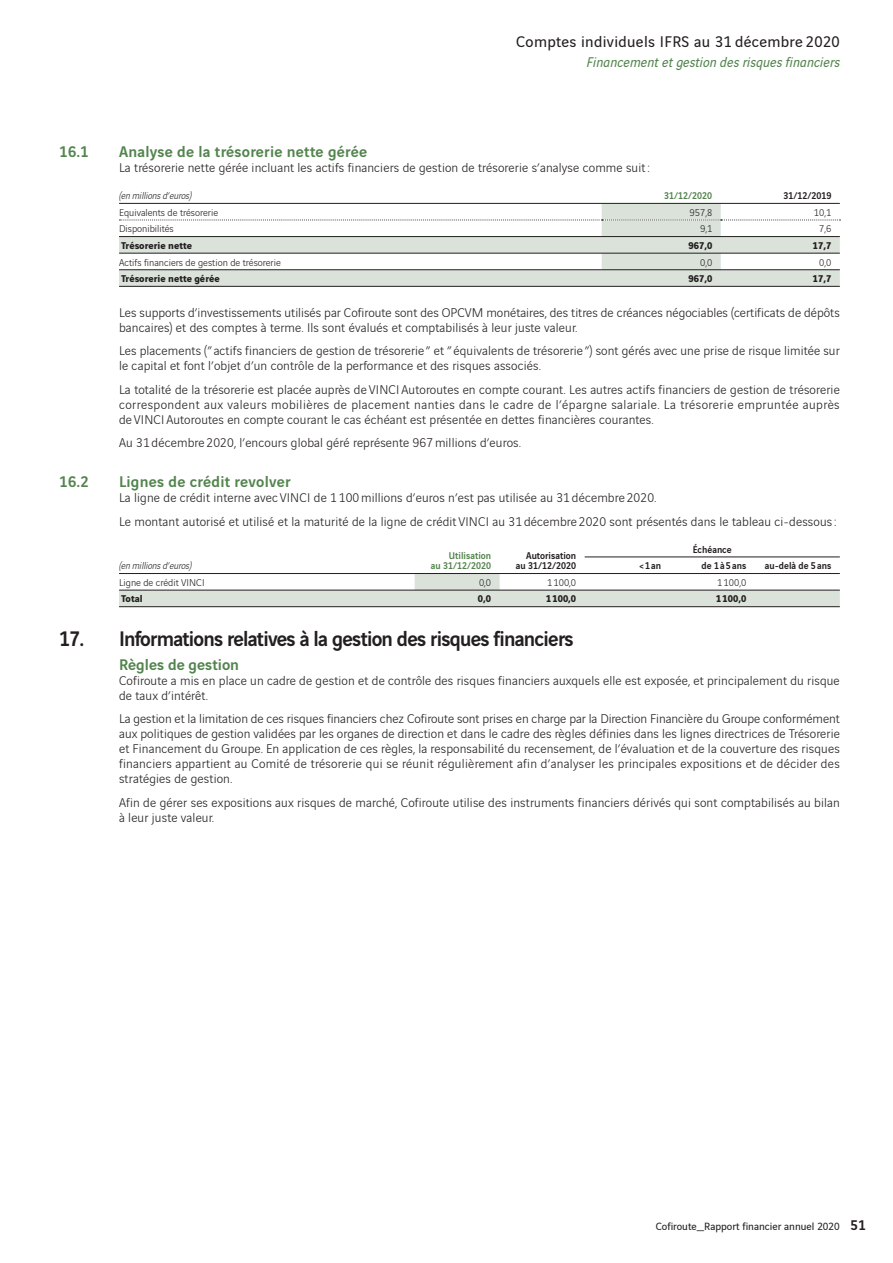
<style>
.page{position:relative;width:893px;height:1263px;background:#fff}
.page>*{position:absolute;margin:0;border:0;box-sizing:border-box;transform-origin:0 0}
.t1{font:500 22.5px "Vinci Sans";letter-spacing:-.035em;color:#231f20;scale:.95 1}
.t2{font:500 16.5px "Vinci Sans";letter-spacing:.015em;color:#53844d}
.t3{font:16.5px "Vinci Sans";letter-spacing:.02em;color:#231f20}
.t4{font:italic 15px "Vinci Sans";letter-spacing:.01em;color:#53844d}
.t5{font:300 13.5px/15px "Vinci Sans";letter-spacing:.01em;color:#231f20}
.t6{font:11.25px "Vinci Sans";color:#231f20}
.t7{font:300 10.5px "Vinci Sans";color:#231f20}
.t8{font:700 10.5px "Vinci Sans";color:#231f20}
.t9{font:500 10.5px/10.5px "Vinci Sans";color:#231f20;text-align:right;scale:.95 1}
.t10{font:italic 300 10.5px "Vinci Sans";color:#231f20}
.t11{font:500 10.5px/10.5px "Vinci Sans";color:#53844d;text-align:right;scale:.95 1}
.s1{font-weight:500;font-size:15px}
</style>
<div class="page">
<svg style="left:119px;top:204px;width:721px;height:82px;fill:#dae2da"></svg>
<hr style="left:119px;top:203px;width:721px;height:1px;background:#231f20">
<hr style="left:119px;top:236px;width:721px;height:1px;background:#231f20">
<hr style="left:119px;top:253px;width:721px;height:1px;background:#231f20">
<hr style="left:119px;top:269px;width:721px;height:1px;background:#231f20">
<hr style="left:119px;top:286px;width:721px;height:1px;background:#231f20">
<svg style="left:119px;top:220px;width:721px;height:1px"></svg>
<svg style="left:119px;top:574px;width:721px;height:32px"></svg>
<hr style="left:585px;top:557px;width:255px;height:1px;background:#231f20">
<hr style="left:119px;top:573px;width:721px;height:1px;background:#231f20">
<hr style="left:119px;top:590px;width:721px;height:1px;background:#231f20">
<hr style="left:119px;top:606px;width:721px;height:1px;background:#231f20">
<p class="t3" style="left:516px;top:35px;width:325px">Comptes individuels IFRS au 31 décembre 2020</p>
<p class="t4" style="left:586px;top:56px;width:255px">Financement et gestion des risques financiers</p>
<p class="t2" style="left:60px;top:146px;width:31px">16.1</p>
<p class="t2" style="left:119px;top:146px;width:250px">Analyse de la trésorerie nette gérée</p>
<p class="t5" style="left:119px;top:162px;width:532px">La trésorerie nette gérée incluant les actifs financiers de gestion de trésorerie s’analyse comme suit :</p>
<p class="t10" style="left:119px;top:192px;width:74px">(en millions d’euros)</p>
<p class="t11" style="left:664px;top:191px;width:52px">31/12/2020</p>
<p class="t9" style="left:783px;top:191px;width:52px">31/12/2019</p>
<p class="t7" style="left:119px;top:208px;width:101px">Equivalents de trésorerie</p>
<p class="t7" style="left:690px;top:208px;width:24px">957,8</p>
<p class="t7" style="left:814px;top:208px;width:19px">10,1</p>
<p class="t7" style="left:119px;top:225px;width:56px">Disponibilités</p>
<p class="t7" style="left:700px;top:225px;width:14px">9,1</p>
<p class="t7" style="left:819px;top:225px;width:14px">7,6</p>
<p class="t8" style="left:121px;top:241px;width:72px">Trésorerie nette</p>
<p class="t8" style="left:689px;top:241px;width:25px">967,0</p>
<p class="t8" style="left:813px;top:241px;width:20px">17,7</p>
<p class="t7" style="left:119px;top:258px;width:163px">Actifs financiers de gestion de trésorerie</p>
<p class="t7" style="left:700px;top:258px;width:14px">0,0</p>
<p class="t7" style="left:819px;top:258px;width:14px">0,0</p>
<p class="t8" style="left:121px;top:275px;width:100px">Trésorerie nette gérée</p>
<p class="t8" style="left:689px;top:275px;width:25px">967,0</p>
<p class="t8" style="left:813px;top:275px;width:20px">17,7</p>
<p class="t5" style="left:119px;top:306px;width:722px">Les supports d’investissements utilisés par Cofiroute sont des OPCVM monétaires, des titres de créances négociables (certificats de dépôts bancaires) et des comptes à terme. Ils sont évalués et comptabilisés à leur juste valeur.</p>
<p class="t5" style="left:119px;top:345px;width:722px">Les placements (” actifs financiers de gestion de trésorerie ” et ” équivalents de trésorerie ”) sont gérés avec une prise de risque limitée sur le capital et font l’objet d’un contrôle de la performance et des risques associés.</p>
<p class="t5" style="left:119px;top:383px;width:722px;text-align:justify">La totalité de la trésorerie est placée auprès de VINCI Autoroutes en compte courant. Les autres actifs financiers de gestion de trésorerie correspondent aux valeurs mobilières de placement nanties dans le cadre de l’épargne salariale. La trésorerie empruntée auprès de VINCI Autoroutes en compte courant le cas échéant est présentée en dettes financières courantes.</p>
<p class="t5" style="left:119px;top:437px;width:403px">Au 31 décembre 2020, l’encours global géré représente 967 millions d’euros.</p>
<p class="t2" style="left:60px;top:476px;width:31px">16.2</p>
<p class="t2" style="left:119px;top:476px;width:173px">Lignes de crédit revolver</p>
<p class="t5" style="left:119px;top:487px;width:719px;line-height:23.5px">La ligne de crédit interne avec VINCI de 1 100 millions d’euros n’est pas utilisée au 31 décembre 2020.<br>Le montant autorisé et utilisé et la maturité de la ligne de crédit VINCI au 31 décembre 2020 sont présentés dans le tableau ci-dessous :</p>
<p class="t10" style="left:119px;top:562px;width:74px">(en millions d’euros)</p>
<p class="t11" style="left:431px;top:551px;width:65px">Utilisation<br>au 31/12/2020</p>
<p class="t9" style="left:516px;top:551px;width:65px">Autorisation au 31/12/2020</p>
<p class="t9" style="left:693px;top:545px;width:43px">Échéance</p>
<p class="t9" style="left:639px;top:561px;width:25px">&lt; 1 an</p>
<p class="t9" style="left:702px;top:561px;width:49px">de 1 à 5 ans</p>
<p class="t9" style="left:765px;top:561px;width:71px">au-delà de 5 ans</p>
<p class="t7" style="left:119px;top:578px;width:87px">Ligne de crédit VINCI</p>
<p class="t7" style="left:479px;top:578px;width:14px">0,0</p>
<p class="t7" style="left:547px;top:578px;width:31px">1 100,0</p>
<p class="t7" style="left:717px;top:578px;width:31px">1 100,0</p>
<p class="t8" style="left:121px;top:595px;width:23px">Total</p>
<p class="t8" style="left:478px;top:595px;width:15px">0,0</p>
<p class="t8" style="left:546px;top:595px;width:32px">1 100,0</p>
<p class="t8" style="left:716px;top:595px;width:32px">1 100,0</p>
<h1 class="t1" style="left:60px;top:630px;width:543px">17. Informations relatives à la gestion des risques financiers</h1>
<p class="t2" style="left:119px;top:658px;width:121px">Règles de gestion</p>
<p class="t5" style="left:119px;top:674px;width:722px">Cofiroute a mis en place un cadre de gestion et de contrôle des risques financiers auxquels elle est exposée, et principalement du risque de taux d’intérêt.</p>
<p class="t5" style="left:119px;top:713px;width:722px;text-align:justify">La gestion et la limitation de ces risques financiers chez Cofiroute sont prises en charge par la Direction Financière du Groupe conformément aux politiques de gestion validées par les organes de direction et dans le cadre des règles définies dans les lignes directrices de Trésorerie et Financement du Groupe. En application de ces règles, la responsabilité du recensement, de l’évaluation et de la couverture des risques financiers appartient au Comité de trésorerie qui se réunit régulièrement afin d’analyser les principales expositions et de décider des stratégies de gestion.</p>
<p class="t5" style="left:119px;top:796px;width:722px">Afin de gérer ses expositions aux risques de marché, Cofiroute utilise des instruments financiers dérivés qui sont comptabilisés au bilan à leur juste valeur.</p>
<p class="t6" style="left:656px;top:1222px;width:212px">Cofiroute_Rapport financier annuel 2020 <span class="s1">51</span></p>
</div>
